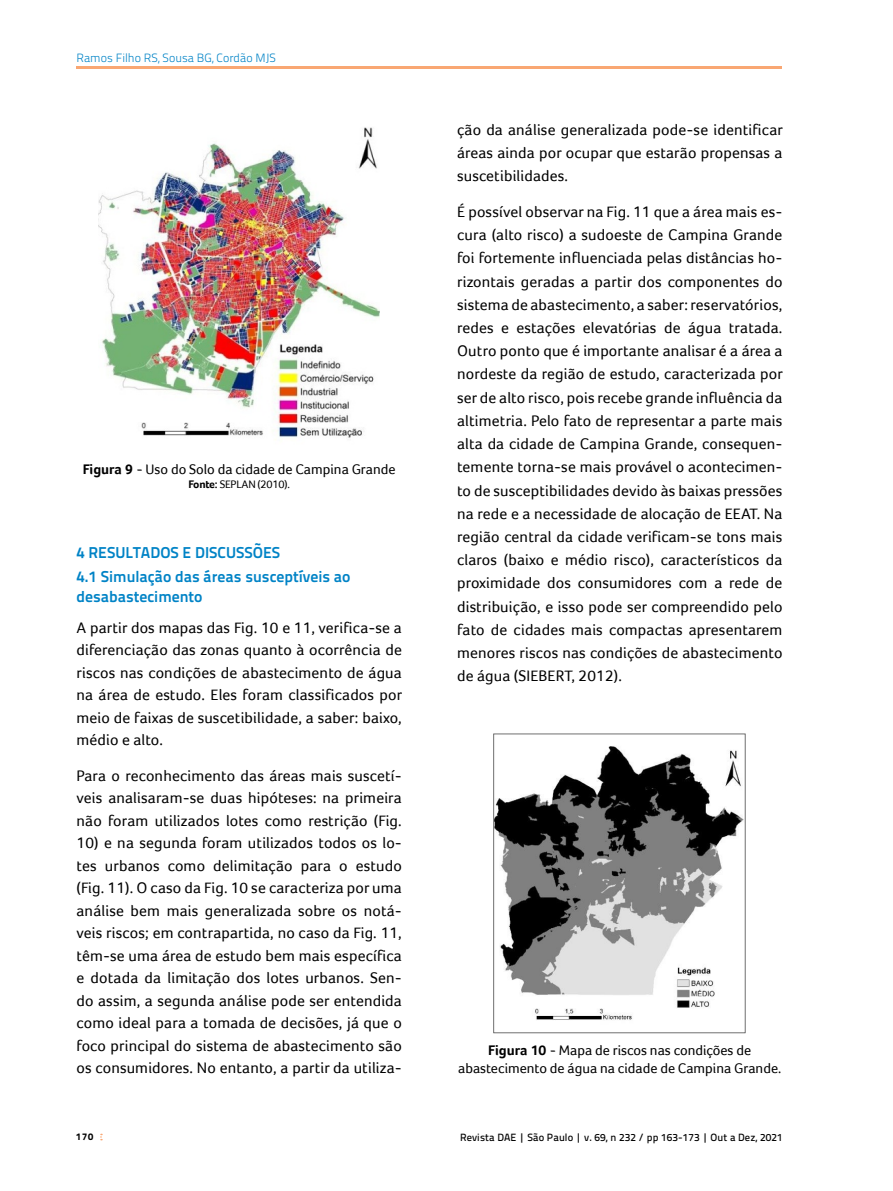
<style>
.page{position:relative;width:893px;height:1191px;background:#fff}
.page>*{position:absolute;margin:0;border:0;box-sizing:border-box;transform-origin:0 0}
.t1{font:15.75px/23.2px "Foco";letter-spacing:.01em;color:#000;text-align:justify}
.t2{font:700 15.75px/23.7px "Titillium Text 22 L";color:#0083c6}
.t3{font:14.25px/17.9px "Foco";color:#000;text-align:center}
.t4{font:300 12px "Titillium Text 22 L";color:#0083c6}
.t5{font:11.25px "Foco";letter-spacing:-.02em;color:#000}
.t6{font:500 10.5px "Titillium Text 22 L";letter-spacing:.01em;color:#000}
.t7{font:800 9.75px "Titillium Text 22 L";color:#000}
.s1{font-weight:700}
</style>
<div class="page">
<img style="left:99px;top:127px;width:280px;height:311px">
<img style="left:495px;top:746px;width:249px;height:274px">
<div style="left:493px;top:733px;width:253px;height:300px;border:1px solid #7f7f7f"></div>
<hr style="left:77px;top:66px;width:705px;height:3px;background:#f9a773">
<p class="t4" style="left:77px;top:49px;width:201px">Ramos Filho RS, Sousa BG, Cordão MJS</p>
<p class="t3" style="left:83px;top:460px;width:314px"><span class="s1">Figura 9</span> - Uso do Solo da cidade de Campina Grande</p>
<p class="t5" style="left:188px;top:477px;width:103px"><span class="s1">Fonte:</span> SEPLAN (2010).</p>
<p class="t2" style="left:77px;top:540px;width:276px">4 RESULTADOS E DISCUSSÕES<br>4.1 Simulação das áreas susceptíveis ao</p>
<p class="t2" style="left:77px;top:583px;width:127px">desabastecimento</p>
<p class="t1" style="left:77px;top:616px;width:327px;line-height:22.5px">A partir dos mapas das Fig. 10 e 11, verifica-se a diferenciação das zonas quanto à ocorrência de riscos nas condições de abastecimento de água na área de estudo. Eles foram classificados por meio de faixas de suscetibilidade, a saber: baixo, médio e alto.</p>
<p class="t1" style="left:77px;top:764px;width:327px;line-height:22.5px">Para o reconhecimento das áreas mais suscetí&shy;veis analisaram-se duas hipóteses: na primeira não foram utilizados lotes como restrição (Fig.</p>
<p class="t1" style="left:77px;top:831px;width:327px;line-height:22.5px">10) e na segunda foram utilizados todos os lo&shy;tes urbanos como delimitação para o estudo (Fig. 11). O caso da Fig. 10 se caracteriza por uma análise bem mais generalizada sobre os notá&shy;veis riscos; em contrapartida, no caso da Fig. 11, têm-se uma área de estudo bem mais específica e dotada da limitação dos lotes urbanos. Sen&shy;do assim, a segunda análise pode ser entendida como ideal para a tomada de decisões, já que o foco principal do sistema de abastecimento são os consumidores. No entanto, a partir da utiliza-</p>
<p class="t7" style="left:76px;top:1129px;width:19px">170</p>
<p class="t1" style="left:457px;top:118px;width:327px">ção da análise generalizada pode-se identificar áreas ainda por ocupar que estarão propensas a suscetibilidades.</p>
<p class="t1" style="left:457px;top:200px;width:327px">É possível observar na Fig. 11 que a área mais es&shy;cura (alto risco) a sudoeste de Campina Grande foi fortemente influenciada pelas distâncias ho&shy;rizontais geradas a partir dos componentes do sistema de abastecimento, a saber: reservatórios, redes e estações elevatórias de água tratada.<br>Outro ponto que é importante analisar é a área a nordeste da região de estudo, caracterizada por ser de alto risco, pois recebe grande influência da altimetria. Pelo fato de representar a parte mais alta da cidade de Campina Grande, consequen&shy;temente torna-se mais provável o acontecimen&shy;to de susceptibilidades devido às baixas pressões na rede e a necessidade de alocação de EEAT. Na região central da cidade verificam-se tons mais claros (baixo e médio risco), característicos da proximidade dos consumidores com a rede de distribuição, e isso pode ser compreendido pelo fato de cidades mais compactas apresentarem menores riscos nas condições de abastecimento de água (SIEBERT, 2012).</p>
<p class="t3" style="left:458px;top:1041px;width:325px"><span class="s1">Figura 10</span> - Mapa de riscos nas condições de abastecimento de água na cidade de Campina Grande.</p>
<p class="t6" style="left:460px;top:1129px;width:324px">Revista DAE | São Paulo | v. 69, n 232 / pp 163-173 | Out a Dez, 2021</p>
</div>
